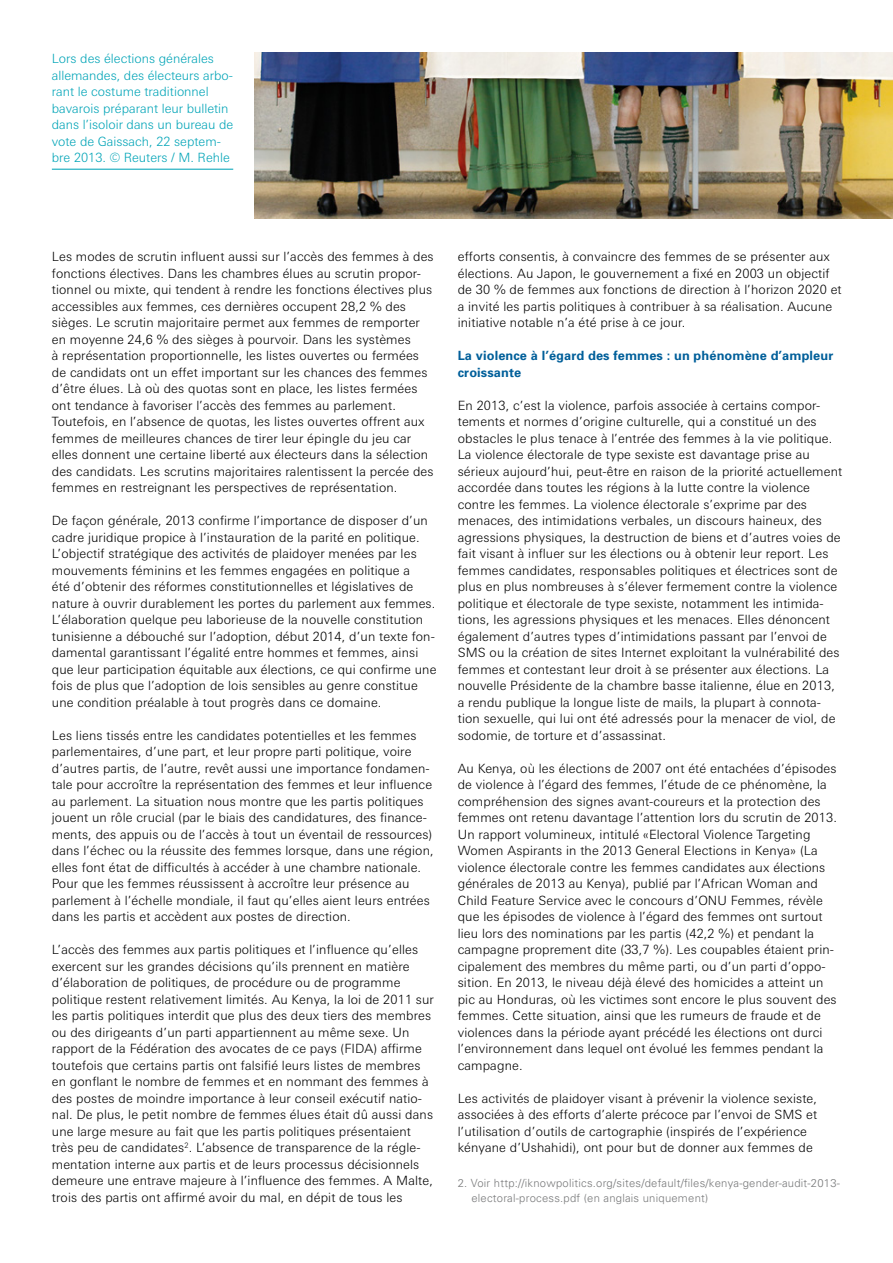
<style>
.page{position:relative;width:893px;height:1263px;background:#fff}
.page>*{position:absolute;margin:0;border:0;box-sizing:border-box;transform-origin:0 0}
.t1{font:300 12.75px/16.5px "Linotype Univers Basic";letter-spacing:.01em;color:#000}
.t2{font:300 12.75px/16.5px "Linotype Univers Basic";color:#00a4b7}
.t3{font:700 12.75px/16.5px "Univers";letter-spacing:.01em;color:#005f9a}
.t4{font:300 11.25px/15px "Univers";letter-spacing:.02em;color:#797a7b}
</style>
<div class="page">
<img style="left:254px;top:52px;width:639px;height:167px">
<hr style="left:52px;top:169px;width:181px;height:1px;background:#00a4b7">
<p class="t2" style="left:52px;top:50px;width:183px">Lors des élections générales allemandes, des électeurs arbo&shy;rant le costume traditionnel bavarois préparant leur bulletin dans l’isoloir dans un bureau de vote de Gaissach, 22 septem&shy;bre 2013. © Reuters / M. Rehle</p>
<p class="t1" style="left:52px;top:248px;width:383px">Les modes de scrutin influent aussi sur l’accès des femmes à des fonctions électives. Dans les chambres élues au scrutin propor&shy;tionnel ou mixte, qui tendent à rendre les fonctions électives plus accessibles aux femmes, ces dernières occupent 28,2 % des sièges. Le scrutin majoritaire permet aux femmes de remporter en moyenne 24,6 % des sièges à pourvoir. Dans les systèmes<br>à représentation proportionnelle, les listes ouvertes ou fermées de candidats ont un effet important sur les chances des femmes d’être élues. Là où des quotas sont en place, les listes fermées ont tendance à favoriser l’accès des femmes au parlement.<br>Toutefois, en l’absence de quotas, les listes ouvertes offrent aux femmes de meilleures chances de tirer leur épingle du jeu car elles donnent une certaine liberté aux électeurs dans la sélection des candidats. Les scrutins majoritaires ralentissent la percée des femmes en restreignant les perspectives de représentation.</p>
<p class="t1" style="left:52px;top:512px;width:386px">De façon générale, 2013 confirme l’importance de disposer d’un cadre juridique propice à l’instauration de la parité en politique.<br>L’objectif stratégique des activités de plaidoyer menées par les mouvements féminins et les femmes engagées en politique a<br>été d’obtenir des réformes constitutionnelles et législatives de nature à ouvrir durablement les portes du parlement aux femmes.<br>L’élaboration quelque peu laborieuse de la nouvelle constitution tunisienne a débouché sur l’adoption, début 2014, d’un texte fon&shy;damental garantissant l’égalité entre hommes et femmes, ainsi que leur participation équitable aux élections, ce qui confirme une fois de plus que l’adoption de lois sensibles au genre constitue une condition préalable à tout progrès dans ce domaine.</p>
<p class="t1" style="left:52px;top:727px;width:383px">Les liens tissés entre les candidates potentielles et les femmes parlementaires, d’une part, et leur propre parti politique, voire d’autres partis, de l’autre, revêt aussi une importance fondamen&shy;tale pour accroître la représentation des femmes et leur influence au parlement. La situation nous montre que les partis politiques jouent un rôle crucial (par le biais des candidatures, des finance&shy;ments, des appuis ou de l’accès à tout un éventail de ressources) dans l’échec ou la réussite des femmes lorsque, dans une région, elles font état de difficultés à accéder à une chambre nationale.<br>Pour que les femmes réussissent à accroître leur présence au parlement à l’échelle mondiale, il faut qu’elles aient leurs entrées dans les partis et accèdent aux postes de direction.</p>
<p class="t1" style="left:52px;top:941px;width:384px">L’accès des femmes aux partis politiques et l’influence qu’elles exercent sur les grandes décisions qu’ils prennent en matière d’élaboration de politiques, de procédure ou de programme politique restent relativement limités. Au Kenya, la loi de 2011 sur les partis politiques interdit que plus des deux tiers des membres ou des dirigeants d’un parti appartiennent au même sexe. Un rapport de la Fédération des avocates de ce pays (FIDA) affirme toutefois que certains partis ont falsifié leurs listes de membres en gonflant le nombre de femmes et en nommant des femmes à des postes de moindre importance à leur conseil exécutif natio&shy;nal. De plus, le petit nombre de femmes élues était dû aussi dans une large mesure au fait que les partis politiques présentaient très peu de candidates<sup>2</sup>. L’absence de transparence de la régle&shy;mentation interne aux partis et de leurs processus décisionnels demeure une entrave majeure à l’influence des femmes. A Malte, trois des partis ont affirmé avoir du mal, en dépit de tous les</p>
<p class="t1" style="left:458px;top:248px;width:385px">efforts consentis, à convaincre des femmes de se présenter aux élections. Au Japon, le gouvernement a fixé en 2003 un objectif de 30 % de femmes aux fonctions de direction à l’horizon 2020 et a invité les partis politiques à contribuer à sa réalisation. Aucune initiative notable n’a été prise à ce jour.</p>
<p class="t3" style="left:458px;top:347px;width:377px">La violence à l’égard des femmes : un phénomène d’ampleur croissante</p>
<p class="t1" style="left:458px;top:397px;width:386px">En 2013, c’est la violence, parfois associée à certains compor&shy;tements et normes d’origine culturelle, qui a constitué un des obstacles le plus tenace à l’entrée des femmes à la vie politique.<br>La violence électorale de type sexiste est davantage prise au sérieux aujourd’hui, peut-être en raison de la priorité actuellement accordée dans toutes les régions à la lutte contre la violence contre les femmes. La violence électorale s’exprime par des menaces, des intimidations verbales, un discours haineux, des agressions physiques, la destruction de biens et d’autres voies de fait visant à influer sur les élections ou à obtenir leur report. Les femmes candidates, responsables politiques et électrices sont de plus en plus nombreuses à s’élever fermement contre la violence politique et électorale de type sexiste, notamment les intimida&shy;tions, les agressions physiques et les menaces. Elles dénoncent également d’autres types d’intimidations passant par l’envoi de SMS ou la création de sites Internet exploitant la vulnérabilité des femmes et contestant leur droit à se présenter aux élections. La nouvelle Présidente de la chambre basse italienne, élue en 2013, a rendu publique la longue liste de mails, la plupart à connota&shy;tion sexuelle, qui lui ont été adressés pour la menacer de viol, de sodomie, de torture et d’assassinat.</p>
<p class="t1" style="left:458px;top:760px;width:381px">Au Kenya, où les élections de 2007 ont été entachées d’épisodes de violence à l’égard des femmes, l’étude de ce phénomène, la compréhension des signes avant-coureurs et la protection des femmes ont retenu davantage l’attention lors du scrutin de 2013.<br>Un rapport volumineux, intitulé «Electoral Violence Targeting Women Aspirants in the 2013 General Elections in Kenya» (La violence électorale contre les femmes candidates aux élections générales de 2013 au Kenya), publié par l’African Woman and Child Feature Service avec le concours d’ONU Femmes, révèle que les épisodes de violence à l’égard des femmes ont surtout lieu lors des nominations par les partis (42,2 %) et pendant la campagne proprement dite (33,7 %). Les coupables étaient prin&shy;cipalement des membres du même parti, ou d’un parti d’oppo&shy;sition. En 2013, le niveau déjà élevé des homicides a atteint un pic au Honduras, où les victimes sont encore le plus souvent des femmes. Cette situation, ainsi que les rumeurs de fraude et de violences dans la période ayant précédé les élections ont durci l’environnement dans lequel ont évolué les femmes pendant la campagne.</p>
<p class="t1" style="left:458px;top:1090px;width:361px">Les activités de plaidoyer visant à prévenir la violence sexiste, associées à des efforts d’alerte précoce par l’envoi de SMS et l’utilisation d’outils de cartographie (inspirés de l’expérience kényane d’Ushahidi), ont pour but de donner aux femmes de</p>
<p class="t4" style="left:471px;top:1175px;width:370px;text-indent:-14px">2. Voir http://iknowpolitics.org/sites/default/files/kenya-gender-audit-2013- electoral-process.pdf (en anglais uniquement)</p>
</div>
